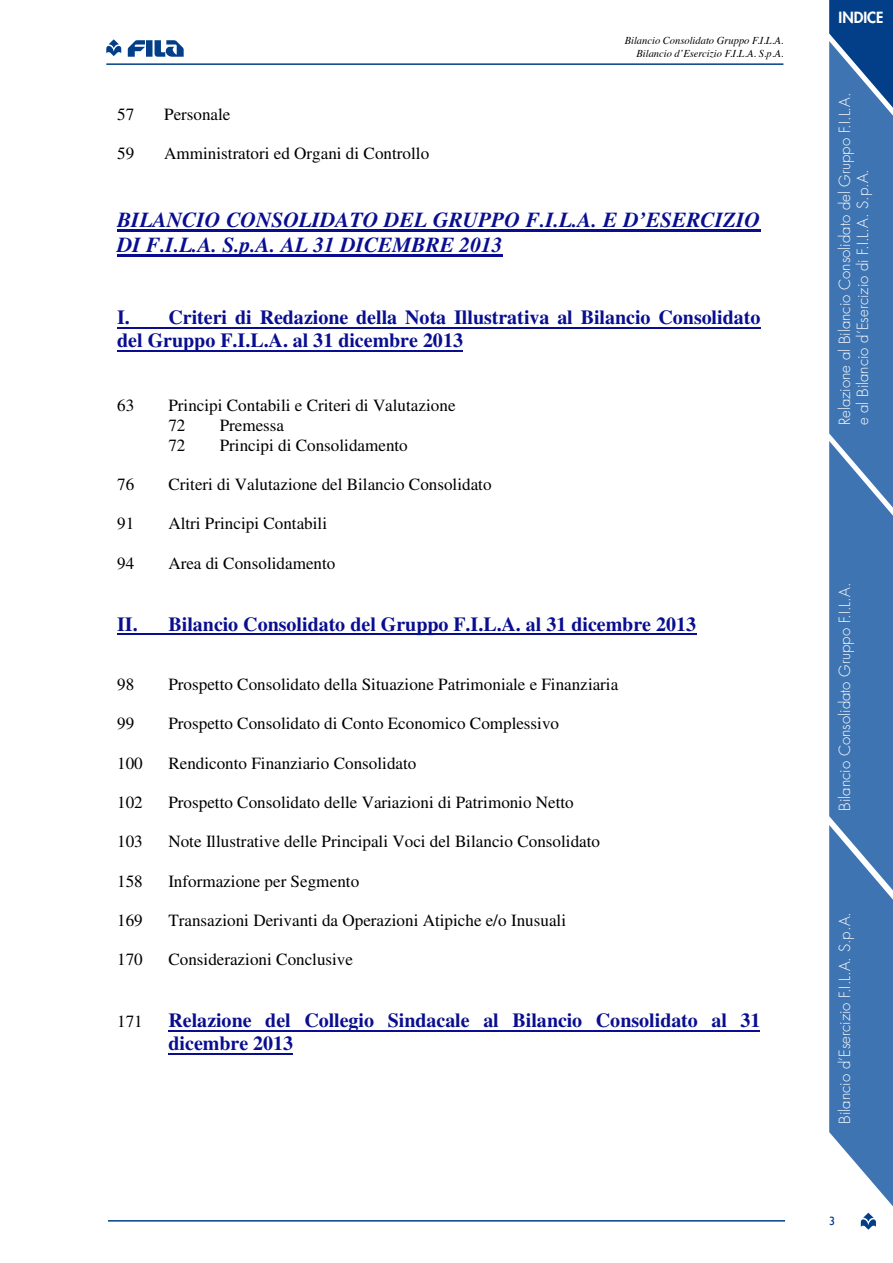
<style>
.page{position:relative;width:893px;height:1263px;background:#fff}
.page>*{position:absolute;margin:0;border:0;box-sizing:border-box;transform-origin:0 0}
.t1{font:italic 700 21.3px/24.5px "Times";color:#090e90}
.t2{font:700 19.95px/23px "Times";color:#090e90}
.t3{font:17.1px/19.6px "Times";color:#000}
.t4{font:300 15px/18px "Futura Std";color:#fff}
.t5{font:800 15px "Futura Std";color:#fff}
.t6{font:12px "Gill Sans";color:#023f88}
.t7{font:italic 10.5px/12.6px "Times";color:#000;text-align:right}
</style>
<div class="page">
<svg style="left:861px;top:1213px;width:15px;height:17px"></svg>
<svg style="left:829px;top:0;width:64px;height:1206px;background:#4478b2"></svg>
<svg style="left:128px;top:40px;width:17px;height:17px"></svg>
<div style="left:146px;top:40px;width:7px;height:17px;background:#023f88"></div>
<svg style="left:155px;top:40px;width:29px;height:17px"></svg>
<svg style="left:106px;top:39px;width:15px;height:17px"></svg>
<hr style="left:106px;top:63px;width:677px;height:2px;background:#023f88">
<hr style="left:108px;top:1220px;width:677px;height:1px;background:#023f88">
<hr style="left:117px;top:230px;width:643px;height:2px;background:#090e90">
<hr style="left:117px;top:254px;width:386px;height:2px;background:#090e90">
<hr style="left:117px;top:327px;width:643px;height:2px;background:#090e90">
<hr style="left:117px;top:350px;width:346px;height:1px;background:#090e90">
<hr style="left:117px;top:633px;width:579px;height:2px;background:#090e90">
<hr style="left:168px;top:1030px;width:592px;height:1px;background:#090e90">
<hr style="left:168px;top:1053px;width:125px;height:1px;background:#090e90">
<p class="t3" style="left:117px;top:104px;width:19px">57</p>
<p class="t3" style="left:164px;top:104px;width:68px">Personale</p>
<p class="t3" style="left:117px;top:143px;width:19px">59</p>
<p class="t3" style="left:164px;top:143px;width:267px">Amministratori ed Organi di Controllo</p>
<p class="t7" style="left:625px;top:34px;width:160px">Bilancio Consolidato Gruppo F.I.L.A.<br>Bilancio d’Esercizio F.I.L.A. S.p.A.</p>
<p class="t1" style="left:117px;top:210px;width:644px">BILANCIO CONSOLIDATO DEL GRUPPO F.I.L.A. E D’ESERCIZIO<br>DI F.I.L.A. S.p.A. AL 31 DICEMBRE 2013</p>
<p class="t2" style="left:117px;top:308px;width:645px">I. Criteri di Redazione della Nota Illustrativa al Bilancio Consolidato del Gruppo F.I.L.A. al 31 dicembre 2013</p>
<p class="t3" style="left:117px;top:396px;width:19px">63</p>
<p class="t3" style="left:168px;top:396px;width:289px">Principi Contabili e Criteri di Valutazione<br>72</p>
<p class="t3" style="left:220px;top:416px;width:66px">Premessa</p>
<p class="t3" style="left:168px;top:435px;width:19px">72</p>
<p class="t3" style="left:220px;top:435px;width:189px">Principi di Consolidamento</p>
<p class="t3" style="left:117px;top:475px;width:19px">76</p>
<p class="t3" style="left:168px;top:475px;width:325px">Criteri di Valutazione del Bilancio Consolidato</p>
<p class="t3" style="left:117px;top:514px;width:19px">91</p>
<p class="t3" style="left:168px;top:514px;width:160px">Altri Principi Contabili</p>
<p class="t3" style="left:117px;top:553px;width:19px">94</p>
<p class="t3" style="left:168px;top:553px;width:168px">Area di Consolidamento</p>
<p class="t2" style="left:117px;top:614px;width:581px">II. Bilancio Consolidato del Gruppo F.I.L.A. al 31 dicembre 2013</p>
<p class="t3" style="left:117px;top:674px;width:19px">98</p>
<p class="t3" style="left:168px;top:674px;width:451px">Prospetto Consolidato della Situazione Patrimoniale e Finanziaria</p>
<p class="t3" style="left:117px;top:714px;width:19px">99</p>
<p class="t3" style="left:168px;top:714px;width:392px">Prospetto Consolidato di Conto Economico Complessivo</p>
<p class="t3" style="left:117px;top:753px;width:27px">100</p>
<p class="t3" style="left:168px;top:753px;width:249px">Rendiconto Finanziario Consolidato</p>
<p class="t3" style="left:117px;top:792px;width:27px">102</p>
<p class="t3" style="left:168px;top:792px;width:407px">Prospetto Consolidato delle Variazioni di Patrimonio Netto</p>
<p class="t3" style="left:117px;top:832px;width:27px">103</p>
<p class="t3" style="left:168px;top:832px;width:433px">Note Illustrative delle Principali Voci del Bilancio Consolidato</p>
<p class="t3" style="left:117px;top:871px;width:27px">158</p>
<p class="t3" style="left:168px;top:871px;width:192px">Informazione per Segmento</p>
<p class="t3" style="left:117px;top:910px;width:27px">169</p>
<p class="t3" style="left:168px;top:910px;width:399px">Transazioni Derivanti da Operazioni Atipiche e/o Inusuali</p>
<p class="t3" style="left:117px;top:950px;width:27px">170</p>
<p class="t3" style="left:168px;top:950px;width:186px">Considerazioni Conclusive</p>
<p class="t3" style="left:117px;top:1012px;width:27px">171</p>
<p class="t2" style="left:168px;top:1011px;width:594px">Relazione del Collegio Sindacale al Bilancio Consolidato al 31 dicembre 2013</p>
<p class="t5" style="left:839px;top:8px;width:47px">INDICE</p>
<p class="t4" style="left:836px;top:425px;width:334px;rotate:-90deg">Relazione al Bilancio Consolidato del Gruppo F.I.L.A. e al Bilancio d’Esercizio di F.I.L.A. S.p.A.</p>
<p class="t4" style="left:836px;top:811px;width:229px;rotate:-90deg">Bilancio Consolidato Gruppo F.I.L.A.</p>
<p class="t4" style="left:836px;top:1123px;width:213px;rotate:-90deg">Bilancio d’Esercizio F.I.L.A. S.p.A.</p>
<p class="t6" style="left:829px;top:1214px;width:7px">3</p>
</div>
